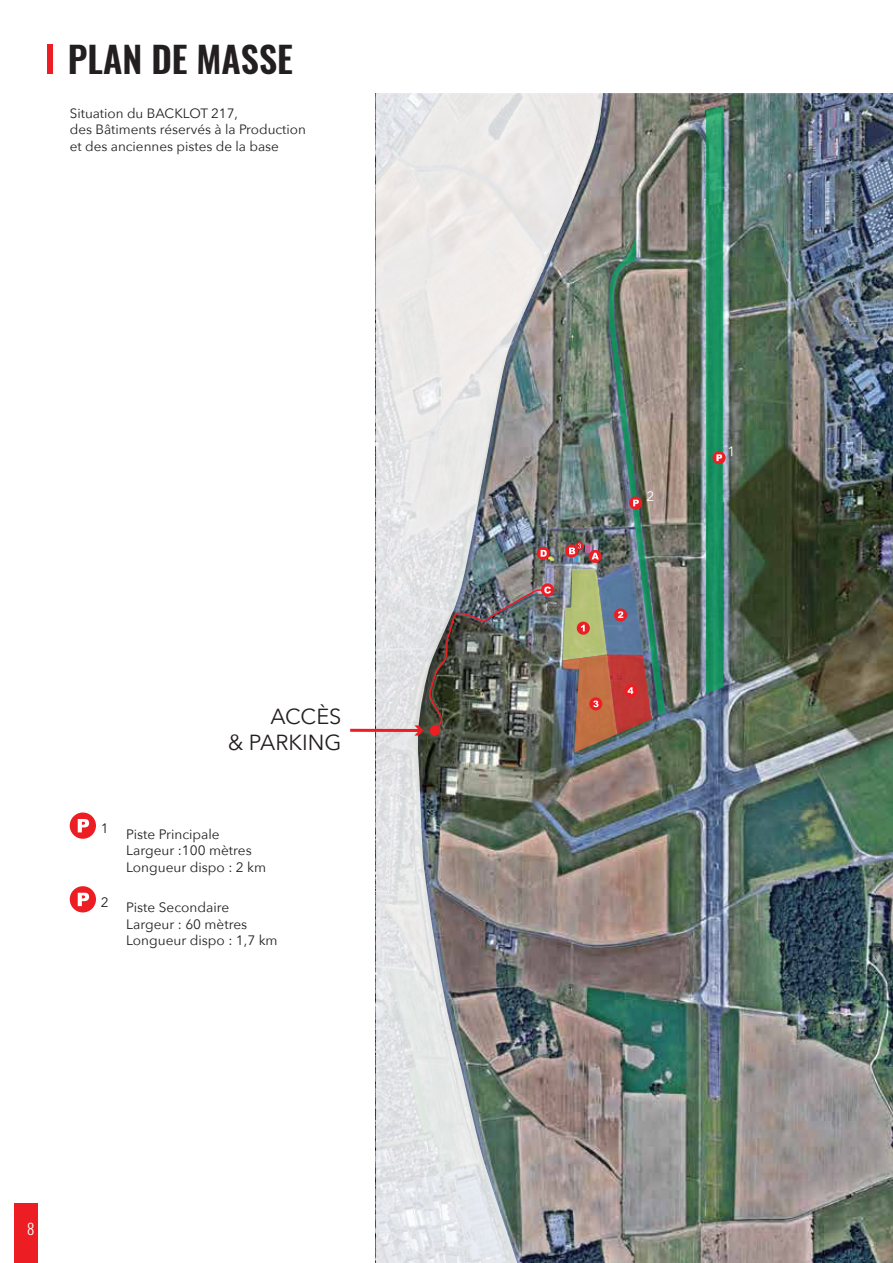
<style>
.page{position:relative;width:893px;height:1263px;background:#fff}
.page>*{position:absolute;margin:0;border:0;box-sizing:border-box;transform-origin:0 0}
.t1{font:600 36px "Oswald";color:#231f20}
.t2{font:21.75px/26.1px "Avenir Next";color:#231f20;text-align:right}
.t3{font:300 15px "Oswald";color:#fff}
.t4{font:13.65px/16.4px "Avenir Next";color:#231f20}
.t5{font:13.65px "Avenir Next";color:#fff}
.t6{font:13.5px/16.2px "Avenir Next";color:#231f20}
</style>
<div class="page">
<img style="left:603px;top:93px;width:290px;height:1170px">
<div style="left:47px;top:45px;width:5px;height:29px;background:#ed1d24"></div>
<div style="left:70px;top:812px;width:26px;height:27px;background:#ed1d24;border-radius:50%"></div>
<svg style="left:78px;top:819px;width:11px;height:13px"></svg>
<div style="left:70px;top:886px;width:26px;height:26px;background:#ed1d24;border-radius:50%"></div>
<svg style="left:78px;top:893px;width:11px;height:13px"></svg>
<svg style="left:712px;top:451px;width:14px;height:13px"></svg>
<svg style="left:706px;top:106px;width:17px;height:588px;background:#1f9362"></svg>
<img style="left:603px;top:233px;width:62px;height:519px">
<div style="left:15px;top:1203px;width:23px;height:60px;background:#ed1d24"></div>
<img style="left:376px;top:93px;width:227px;height:1170px">
<div style="left:430px;top:725px;width:10px;height:11px;background:#ed1d24;border-radius:50%"></div>
<hr style="left:350px;top:729px;width:70px;height:3px;background:#ed1d24">
<svg style="left:414px;top:725px;width:10px;height:10px"></svg>
<img style="left:430px;top:586px;width:121px;height:144px">
<h1 class="t1" style="left:68px;top:35px;width:226px">PLAN DE MASSE</h1>
<p class="t6" style="left:70px;top:106px;width:238px">Situation du BACKLOT 217,<br>des Bâtiments réservés à la Production et des anciennes pistes de la base</p>
<h2 class="t2" style="left:228px;top:704px;width:115px">ACCÈS<br>&amp; PARKING</h2>
<p class="t4" style="left:101px;top:821px;width:9px">1</p>
<p class="t4" style="left:101px;top:894px;width:9px">2</p>
<p class="t4" style="left:126px;top:826px;width:141px">Piste Principale<br>Largeur :100 mètres<br>Longueur dispo : 2 km</p>
<p class="t4" style="left:126px;top:900px;width:153px">Piste Secondaire<br>Largeur : 60 mètres<br>Longueur dispo : 1,7 km</p>
<p class="t3" style="left:27px;top:1218px;width:9px">8</p>
<p class="t5" style="left:646px;top:487px;width:9px">2</p>
<p class="t5" style="left:728px;top:442px;width:9px">1</p>
</div>
